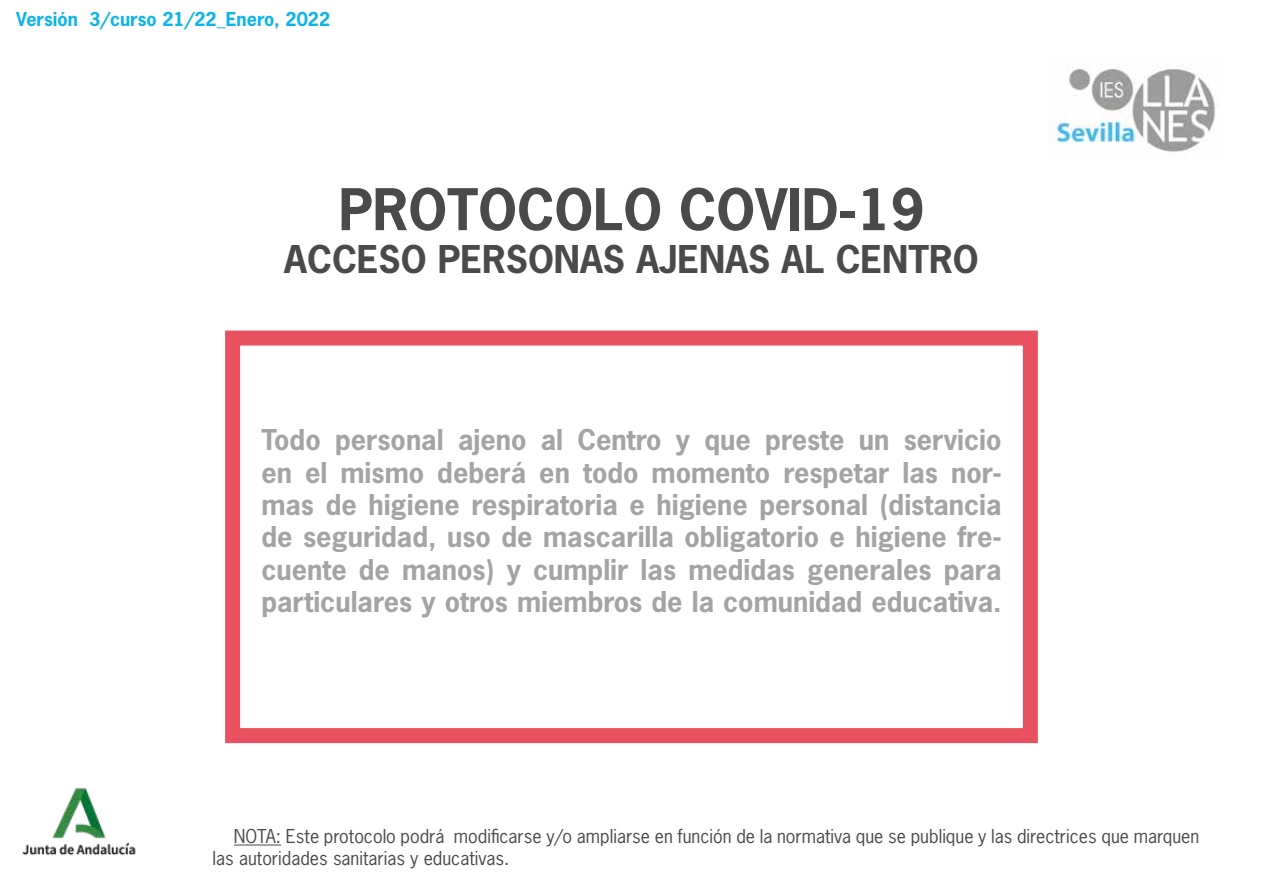
<style>
.page{position:relative;width:1263px;height:893px;background:#fff}
.page>*{position:absolute;margin:0;border:0;box-sizing:border-box;transform-origin:0 0}
.t1{font:700 54px "News Gothic Std";color:#4a4a49}
.t2{font:700 36px "News Gothic Std";color:#4a4a49}
.t3{font:700 27px/32.4px "News Gothic Std";color:#a5a4a4;text-align:justify}
.t4{font:18px/21.6px "News Gothic Std";color:#4a4a49}
.t5{font:700 18px "News Gothic Std";color:#0db4ea}
</style>
<div class="page">
<img style="left:22px;top:787px;width:114px;height:69px">
<img style="left:1048px;top:65px;width:168px;height:87px">
<hr style="left:234px;top:844px;width:47px;height:1px;background:#4a4a49">
<div style="left:225px;top:331px;width:813px;height:412px;border:15px solid #ea5160"></div>
<p class="t5" style="left:16px;top:7px;width:315px">Versión 3/curso 21/22_Enero, 2022</p>
<h1 class="t1" style="left:339px;top:174px;width:587px">PROTOCOLO COVID-19</h1>
<h2 class="t2" style="left:284px;top:236px;width:696px">ACCESO PERSONAS AJENAS AL CENTRO</h2>
<p class="t3" style="left:261px;top:423px;width:742px">Todo personal ajeno al Centro y que preste un servicio en el mismo deberá en todo momento respetar las nor&shy;mas de higiene respiratoria e higiene personal (distancia de seguridad, uso de mascarilla obligatorio e higiene fre&shy;cuente de manos) y cumplir las medidas generales para particulares y otros miembros de la comunidad educativa.</p>
<p class="t4" style="left:213px;top:825px;width:988px;text-indent:21px">NOTA: Este protocolo podrá modificarse y/o ampliarse en función de la normativa que se publique y las directrices que marquen las autoridades sanitarias y educativas.</p>
</div>
